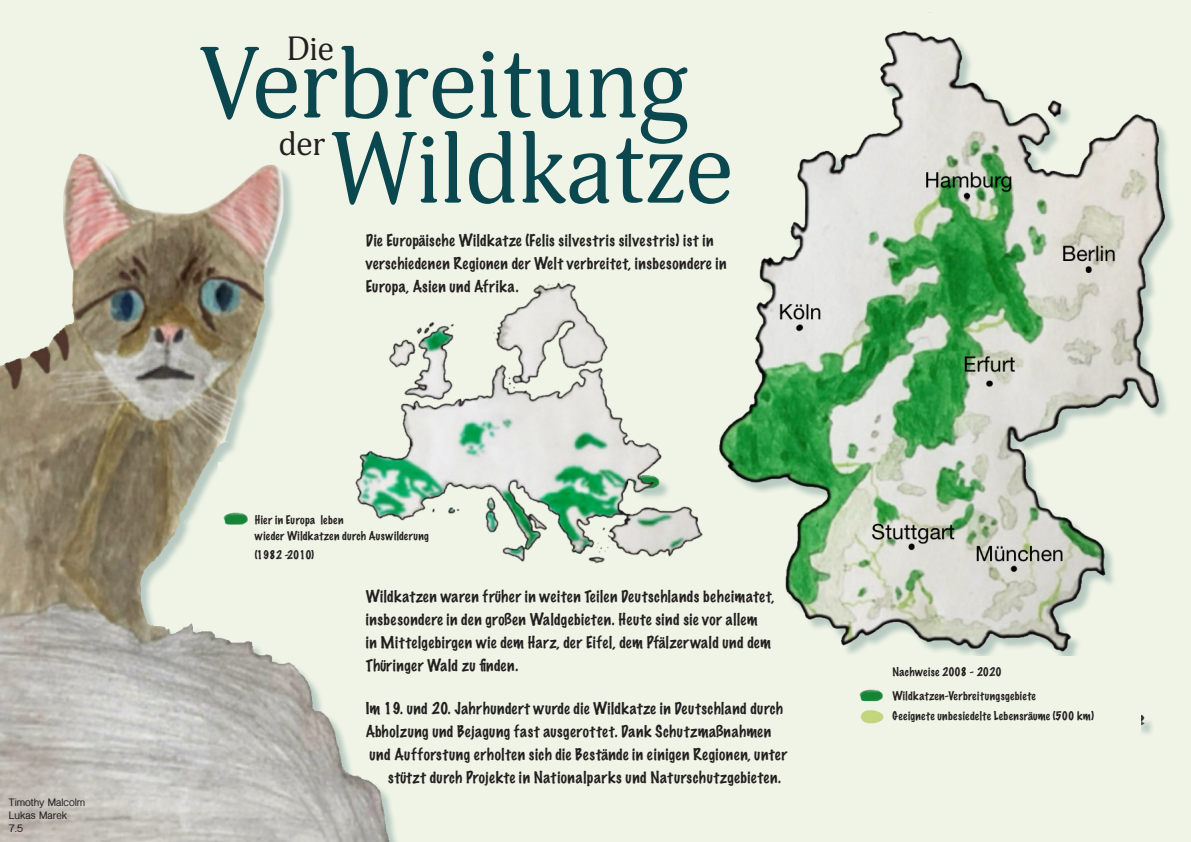
<style>
.page{position:relative;width:1191px;height:842px;background:#fff}
.page>*{position:absolute;margin:0;border:0;box-sizing:border-box;transform-origin:0 0}
.t1{font:99px "Adonis";color:#0b474f}
.t2{font:33px "Adonis";color:#231f20}
.t3{font:100 15px/23.1px "Marker Felt";letter-spacing:.035em;color:#231f20}
.t4{font:100 11px "Marker Felt";letter-spacing:.035em;color:#231f20}
.t5{font:100 11px "Marker Felt";letter-spacing:.015em;color:#231f20}
.t6{font:100 11px "Marker Felt";color:#231f20}
.t7{font:700 10px "Shree Dev 0714";color:#231f20}
</style>
<div class="page">
<img style="left:1px;top:0;width:1190px;height:842px">
<div style="left:743px;top:655px;width:174px;height:117px;background:#eff4e6"></div>
<div style="left:219px;top:462px;width:396px;height:133px;background:#eff4e6"></div>
<div style="left:856px;top:655px;width:284px;height:134px;background:#eff4e6"></div>
<img style="left:859px;top:689px;width:24px;height:13px">
<img style="left:860px;top:710px;width:24px;height:13px">
<img style="left:356px;top:279px;width:347px;height:285px">
<img style="left:224px;top:513px;width:24px;height:12px">
<p class="t7" style="left:9px;top:797px;width:78px">Timothy Malcolm</p>
<p class="t7" style="left:9px;top:810px;width:60px">Lukas Marek</p>
<p class="t7" style="left:9px;top:823px;width:16px">7.5</p>
<p class="t2" style="left:287px;top:30px;width:48px">Die</p>
<p class="t1" style="left:198px;top:26px;width:492px">Verbreitung</p>
<p class="t1" style="left:330px;top:111px;width:404px">Wildkatze</p>
<p class="t2" style="left:279px;top:124px;width:48px">der</p>
<p class="t3" style="left:366px;top:228px;width:362px">Die Europäische Wildkatze (Felis silvestris silvestris) ist in verschiedenen Regionen der Welt verbreitet, insbesondere in<br>Europa, Asien und Afrika.</p>
<p class="t4" style="left:255px;top:511px;width:90px">Hier in Europa leben</p>
<p class="t4" style="left:255px;top:527px;width:175px">wieder Wildkatzen durch Auswilderung</p>
<p class="t6" style="left:255px;top:546px;width:61px">(1982 -2010)</p>
<p class="t3" style="left:366px;top:584px;width:410px">Wildkatzen waren früher in weiten Teilen Deutschlands beheimatet, insbesondere in den großen Waldgebieten. Heute sind sie vor allem<br>in Mittelgebirgen wie dem Harz, der Eifel, dem Pfälzerwald und dem Thüringer Wald zu finden.</p>
<p class="t3" style="left:366px;top:696px;width:419px">Im 19. und 20. Jahrhundert wurde die Wildkatze in Deutschland durch</p>
<p class="t3" style="left:366px;top:719px;width:407px">Abholzung und Bejagung fast ausgerottet. Dank Schutzmaßnahmen</p>
<p class="t3" style="left:369px;top:742px;width:419px">und Aufforstung erholten sich die Bestände in einigen Regionen, unter</p>
<p class="t3" style="left:388px;top:765px;width:394px">stützt durch Projekte in Nationalparks und Naturschutzgebieten.</p>
<p class="t5" style="left:892px;top:663px;width:111px">Nachweise 2008 - 2020</p>
<p class="t4" style="left:892px;top:687px;width:145px">Wildkatzen-Verbreitungsgebiete</p>
<p class="t4" style="left:892px;top:707px;width:203px">Geeignete unbesiedelte Lebensräume (500 km)</p>
</div>
